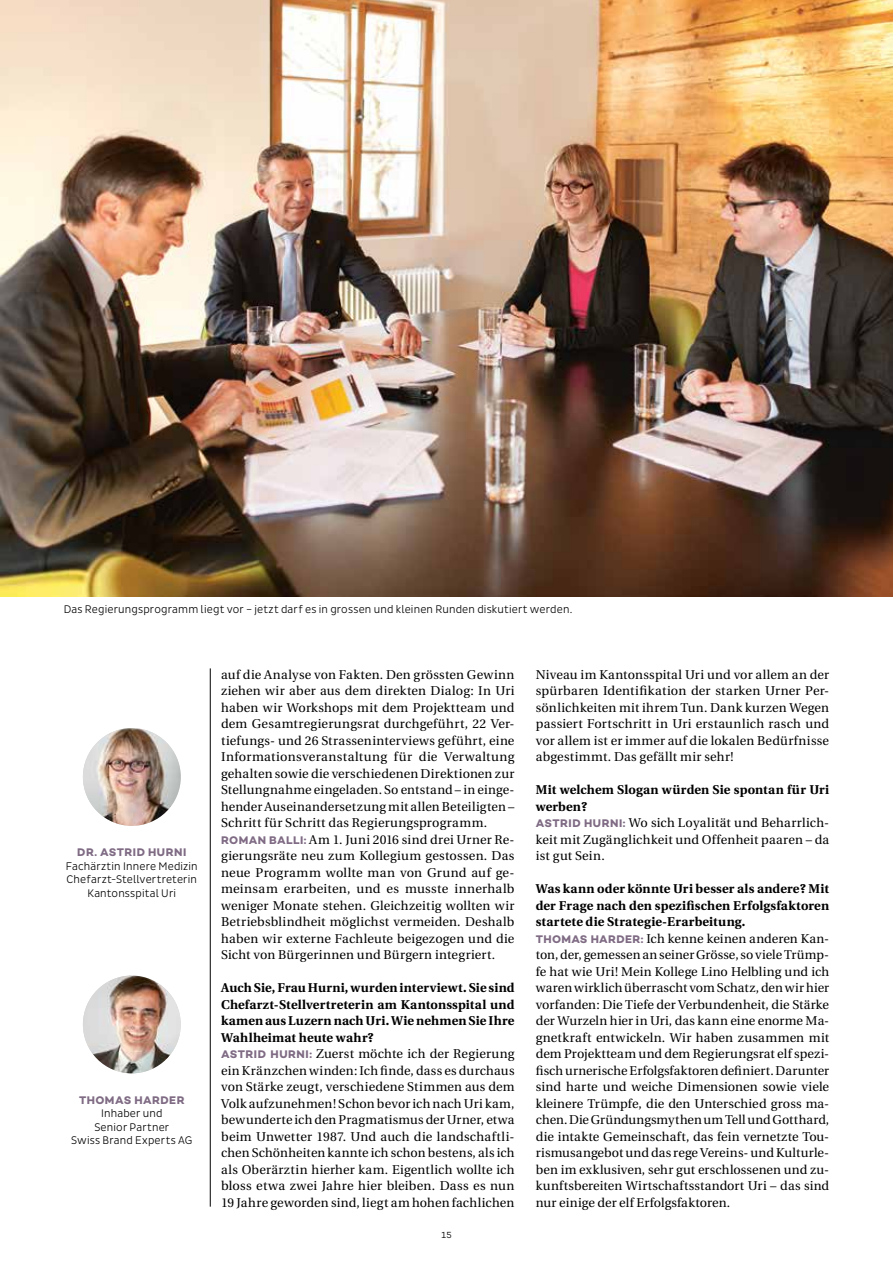
<style>
.page{position:relative;width:893px;height:1263px;background:#fff}
.page>*{position:absolute;margin:0;border:0;box-sizing:border-box;transform-origin:0 0}
.t1{font:12.75px/16.5px "Utopia";letter-spacing:.015em;color:#000}
.t2{font:300 11.25px/13.5px "Pluto Sans Cond";letter-spacing:.015em;color:#000;text-align:center}
.t3{font:700 11.25px "Campton";letter-spacing:.04em;color:#7f6b84}
.t4{font:9px "Campton";color:#000}
.s1{font-family:"Campton";font-weight:700;font-size:11.25px;color:#7f6b84}
.s2{font-weight:700}
</style>
<div class="page">
<img style="left:0;top:0;width:893px;height:596px">
<hr style="left:210px;top:668px;width:1px;height:538px;background:#000">
<img style="left:83px;top:975px;width:98px;height:98px;border-radius:49px">
<img style="left:83px;top:728px;width:98px;height:98px;border-radius:49px">
<p class="t2" style="left:64px;top:602px;width:510px">Das Regierungsprogramm liegt vor – jetzt darf es in grossen und kleinen Runden diskutiert werden.</p>
<p class="t3" style="left:77px;top:845px;width:111px">DR. ASTRID HURNI</p>
<p class="t2" style="left:66px;top:859px;width:133px">Fachärztin Innere Medizin<br>Chefarzt-Stellvertreterin<br>Kantonsspital Uri</p>
<p class="t3" style="left:79px;top:1092px;width:107px">THOMAS HARDER</p>
<p class="t2" style="left:71px;top:1107px;width:123px">Inhaber und<br>Senior Partner<br>Swiss Brand Experts AG</p>
<p class="t1" style="left:221px;top:666px;width:295px">auf die Analyse von Fakten. Den grössten Gewinn ziehen wir aber aus dem direkten Dialog: In Uri haben wir Workshops mit dem Projektteam und dem Gesamtregierungsrat durchgeführt, 22 Ver&shy;tiefungs- und 26 Strasseninterviews geführt, eine Informationsveranstaltung für die Verwaltung gehalten sowie die verschiedenen Direktionen zur Stellungnahme eingeladen. So entstand – in einge&shy;hender Auseinandersetzung mit allen Beteiligten – Schritt für Schritt das Regierungsprogramm.<br><span class="s1">ROMAN BALLI:</span> Am 1. Juni 2016 sind drei Urner Re&shy;gierungsräte neu zum Kollegium gestossen. Das neue Programm wollte man von Grund auf ge&shy;meinsam erarbeiten, und es musste innerhalb weniger Monate stehen. Gleichzeitig wollten wir Betriebsblindheit möglichst vermeiden. Deshalb haben wir externe Fachleute beigezogen und die Sicht von Bürgerinnen und Bürgern integriert.</p>
<p class="t1" style="left:221px;top:980px;width:295px"><span class="s2">Auch Sie, Frau Hurni, wurden interviewt. Sie sind Chefarzt-Stellvertreterin am Kantonsspital und kamen aus Luzern nach Uri. Wie nehmen Sie Ihre Wahlheimat heute wahr?<br></span><span class="s1">ASTRID HURNI:</span> Zuerst möchte ich der Regierung ein Kränzchen winden: Ich finde, dass es durchaus von Stärke zeugt, verschiedene Stimmen aus dem Volk aufzunehmen! Schon bevor ich nach Uri kam, bewunderte ich den Pragmatismus der Urner, etwa beim Unwetter 1987. Und auch die landschaftli&shy;chen Schönheiten kannte ich schon bestens, als ich als Oberärztin hierher kam. Eigentlich wollte ich bloss etwa zwei Jahre hier bleiben. Dass es nun 19 Jahre geworden sind, liegt am hohen fachlichen</p>
<p class="t4" style="left:441px;top:1229px;width:12px">15</p>
<p class="t1" style="left:536px;top:666px;width:295px;text-align:justify">Niveau im Kantonsspital Uri und vor allem an der spürbaren Identifikation der starken Urner Per&shy;sönlichkeiten mit ihrem Tun. Dank kurzen Wegen passiert Fortschritt in Uri erstaunlich rasch und vor allem ist er immer auf die lokalen Bedürfnisse abgestimmt. Das gefällt mir sehr!</p>
<p class="t1" style="left:536px;top:782px;width:295px"><span class="s2">Mit welchem Slogan würden Sie spontan für Uri werben?<br></span><span class="s1">ASTRID HURNI:</span> Wo sich Loyalität und Beharrlich&shy;keit mit Zugänglichkeit und Offenheit paaren – da ist gut Sein.</p>
<p class="t1" style="left:536px;top:881px;width:295px"><span class="s2">Was kann oder könnte Uri besser als andere? Mit der Frage nach den spezifischen Erfolgsfaktoren startete die Strategie-Erarbeitung.<br></span><span class="s1">THOMAS HARDER:</span> Ich kenne keinen anderen Kan&shy;ton, der, gemessen an seiner Grösse, so viele Trümp&shy;fe hat wie Uri! Mein Kollege Lino Helbling und ich waren wirklich überrascht vom Schatz, den wir hier vorfanden: Die Tiefe der Verbundenheit, die Stärke der Wurzeln hier in Uri, das kann eine enorme Ma&shy;gnetkraft entwickeln. Wir haben zusammen mit dem Projektteam und dem Regierungsrat elf spezi&shy;fisch urnerische Erfolgsfaktoren definiert. Darunter sind harte und weiche Dimensionen sowie viele kleinere Trümpfe, die den Unterschied gross ma&shy;chen. Die Gründungsmythen um Tell und Gotthard, die intakte Gemeinschaft, das fein vernetzte Tou&shy;rismusangebot und das rege Vereins- und Kulturle&shy;ben im exklusiven, sehr gut erschlossenen und zu&shy;kunftsbereiten Wirtschaftsstandort Uri – das sind nur einige der elf Erfolgsfaktoren.</p>
</div>
